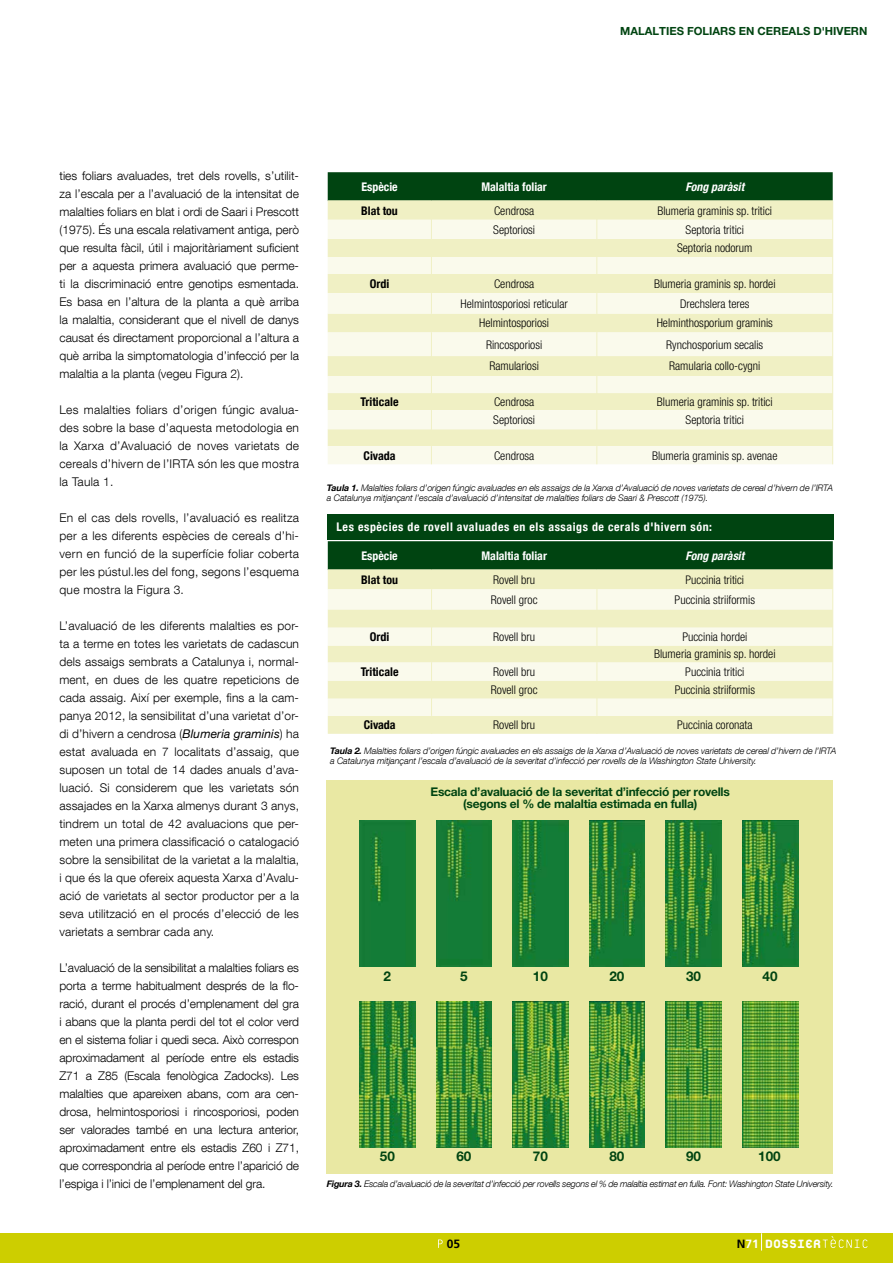
<style>
.page{position:relative;width:893px;height:1263px;background:#fff}
.page>*{position:absolute;margin:0;border:0;box-sizing:border-box;transform-origin:0 0}
.t1{font:800 18px "Platelet";color:#fff;scale:.96 1}
.t2{font:700 13.5px "Helvetica Neue LT Pro";color:#041}
.t3{font:300 12px/18px "Helvetica Neue LT Com";letter-spacing:.01em;color:#000;text-align:justify}
.t4{font:300 condensed 12px/18.6px "Helvetica Neue LT Com";color:#000;text-align:center}
.t5{font:700 12px/12px "Helvetica Neue LT Pro";letter-spacing:-.02em;color:#041;text-align:center}
.t6{font:700 condensed 12px "Helvetica Neue LT Com";color:#000}
.t7{font:700 12px "Frutiger";color:#000}
.t8{font:700 condensed 11.85px "Helvetica Neue LT Com";letter-spacing:.05em;color:#fff}
.t9{font:700 condensed 11.85px "Helvetica Neue LT Com";color:#fff}
.t10{font:300 condensed 11.85px "Helvetica Neue LT Com";color:#000}
.t11{font:italic 700 condensed 11.85px "Helvetica Neue LT Com";color:#fff}
.t12{font:700 condensed 11.85px "Helvetica Neue LT Com";color:#000}
.t13{font:700 11.25px "Helvetica Neue LT Pro";color:#041}
.t14{font:italic 300 9px/9.8px "Helvetica Neue LT Com";letter-spacing:-.01em;color:#000}
.s1{font-weight:400;font-style:italic}
.s2{font-weight:700}
.s3{font-family:"Frutiger";font-weight:700;font-size:12px;color:#000}
.s4{font-family:"Frutiger";font-weight:700;font-size:12px}
</style>
<div class="page">
<div style="left:0;top:1233px;width:893px;height:30px;background:#cdce00"></div>
<svg style="left:761px;top:1233px;width:1px;height:17px"></svg>
<svg style="left:823px;top:1236px;width:44px;height:12px"></svg>
<svg style="left:438px;top:1239px;width:5px;height:9px"></svg>
<svg style="left:328px;top:172px;width:505px;height:292px;background:#dde4c5"></svg>
<hr style="left:328px;top:200px;width:103px;height:1px;background:#f0f0c4">
<hr style="left:431px;top:200px;width:166px;height:1px;background:#f0f0c4">
<hr style="left:597px;top:200px;width:236px;height:1px;background:#f0f0c4">
<svg style="left:328px;top:541px;width:505px;height:193px;background:#d1dbb9"></svg>
<hr style="left:328px;top:569px;width:103px;height:1px;background:#f0f0c4">
<hr style="left:431px;top:569px;width:166px;height:1px;background:#f0f0c4">
<hr style="left:597px;top:569px;width:236px;height:1px;background:#f0f0c4">
<div style="left:327px;top:515px;width:506px;height:25px;background:#041"></div>
<div style="left:326px;top:780px;width:507px;height:394px;background:#e9e8a3"></div>
<div style="left:359px;top:821px;width:56px;height:145px;background:#137c37"></div>
<img style="left:436px;top:821px;width:56px;height:145px">
<img style="left:513px;top:821px;width:55px;height:145px">
<img style="left:589px;top:821px;width:56px;height:145px">
<img style="left:666px;top:821px;width:55px;height:145px">
<img style="left:742px;top:821px;width:56px;height:145px">
<img style="left:359px;top:1001px;width:56px;height:146px">
<img style="left:436px;top:1001px;width:56px;height:146px">
<img style="left:513px;top:1001px;width:55px;height:146px">
<img style="left:589px;top:1001px;width:56px;height:146px">
<img style="left:666px;top:1001px;width:55px;height:146px">
<img style="left:742px;top:1001px;width:56px;height:146px">
<p class="t13" style="left:620px;top:24px;width:249px">MALALTIES FOLIARS EN CEREALS D'HIVERN</p>
<p class="t3" style="left:60px;top:166px;width:241px">ties foliars avaluades, tret dels rovells, s’utilit&shy;za l’escala per a l’avaluació de la intensitat de malalties foliars en blat i ordi de Saari i Prescott (1975). És una escala relativament antiga, però que resulta fàcil, útil i majoritàriament suficient per a aquesta primera avaluació que perme&shy;ti la discriminació entre genotips esmentada.<br>Es basa en l’altura de la planta a què arriba la malaltia, considerant que el nivell de danys causat és directament proporcional a l’altura a què arriba la simptomatologia d’infecció per la malaltia a la planta (vegeu Figura 2).</p>
<p class="t3" style="left:60px;top:400px;width:241px">Les malalties foliars d’origen fúngic avalua&shy;des sobre la base d’aquesta metodologia en la Xarxa d’Avaluació de noves varietats de cereals d’hivern de l’IRTA són les que mostra la Taula 1.</p>
<p class="t3" style="left:60px;top:508px;width:241px">En el cas dels rovells, l’avaluació es realitza per a les diferents espècies de cereals d’hi&shy;vern en funció de la superfície foliar coberta per les pústul.les del fong, segons l’esquema que mostra la Figura 3.</p>
<p class="t3" style="left:60px;top:616px;width:241px">L’avaluació de les diferents malalties es por&shy;ta a terme en totes les varietats de cadascun dels assaigs sembrats a Catalunya i, normal&shy;ment, en dues de les quatre repeticions de cada assaig. Així per exemple, fins a la cam&shy;panya 2012, la sensibilitat d’una varietat d’or&shy;di d’hivern a cendrosa (<span class="s1">Blumeria graminis</span>) ha estat avaluada en 7 localitats d’assaig, que suposen un total de 14 dades anuals d’ava&shy;luació. Si considerem que les varietats són assajades en la Xarxa almenys durant 3 anys, tindrem un total de 42 avaluacions que per&shy;meten una primera classificació o catalogació sobre la sensibilitat de la varietat a la malaltia, i que és la que ofereix aquesta Xarxa d’Avalu&shy;ació de varietats al sector productor per a la seva utilització en el procés d’elecció de les varietats a sembrar cada any.</p>
<p class="t3" style="left:60px;top:958px;width:241px">L’avaluació de la sensibilitat a malalties foliars es porta a terme habitualment després de la flo&shy;ració, durant el procés d’emplenament del gra i abans que la planta perdi del tot el color verd en el sistema foliar i quedi seca. Això correspon aproximadament al període entre els estadis Z71 a Z85 (Escala fenològica Zadocks). Les malalties que apareixen abans, com ara cen&shy;drosa, helmintosporiosi i rincosporiosi, poden ser valorades també en una lectura anterior, aproximadament entre els estadis Z60 i Z71, que correspondria al període entre l’aparició de l’espiga i l’inici de l’emplenament del gra.</p>
<p class="t9" style="left:361px;top:179px;width:38px">Espècie</p>
<p class="t9" style="left:481px;top:179px;width:67px">Malaltia foliar</p>
<p class="t11" style="left:685px;top:179px;width:60px">Fong paràsit</p>
<p class="t12" style="left:361px;top:203px;width:38px">Blat tou</p>
<p class="t4" style="left:494px;top:201px;width:42px">Cendrosa</p>
<p class="t10" style="left:657px;top:204px;width:116px">Blumeria graminis sp. tritici</p>
<p class="t4" style="left:493px;top:220px;width:43px">Septoriosi</p>
<p class="t4" style="left:677px;top:220px;width:77px">Septoria tritici<br>Septoria nodorum</p>
<p class="t6" style="left:370px;top:276px;width:21px">Ordi</p>
<p class="t4" style="left:494px;top:274px;width:42px">Cendrosa</p>
<p class="t4" style="left:654px;top:274px;width:123px">Blumeria graminis sp. hordei</p>
<p class="t4" style="left:460px;top:294px;width:109px">Helmintosporiosi reticular</p>
<p class="t4" style="left:680px;top:294px;width:71px">Drechslera teres</p>
<p class="t4" style="left:479px;top:314px;width:71px">Helmintosporiosi</p>
<p class="t4" style="left:657px;top:314px;width:118px">Helminthosporium graminis</p>
<p class="t4" style="left:486px;top:335px;width:58px">Rincosporiosi</p>
<p class="t4" style="left:666px;top:335px;width:99px">Rynchosporium secalis</p>
<p class="t4" style="left:489px;top:357px;width:51px">Ramulariosi</p>
<p class="t4" style="left:669px;top:357px;width:93px">Ramularia collo-cygni</p>
<p class="t6" style="left:361px;top:394px;width:39px">Triticale</p>
<p class="t4" style="left:494px;top:392px;width:42px">Cendrosa</p>
<p class="t4" style="left:657px;top:392px;width:117px">Blumeria graminis sp. tritici</p>
<p class="t4" style="left:493px;top:410px;width:43px">Septoriosi</p>
<p class="t4" style="left:686px;top:410px;width:60px">Septoria tritici</p>
<p class="t6" style="left:364px;top:448px;width:34px">Civada</p>
<p class="t4" style="left:494px;top:446px;width:42px">Cendrosa</p>
<p class="t4" style="left:652px;top:446px;width:127px">Blumeria graminis sp. avenae</p>
<p class="t14" style="left:327px;top:483px;width:508px"><span class="s2">Taula 1.</span> Malalties foliars d’origen fúngic avaluades en els assaigs de la Xarxa d’Avaluació de noves varietats de cereal d’hivern de l’IRTA a Catalunya mitjançant l’escala d’avaluació d’intensitat de malalties foliars de Saari &amp; Prescott (1975).</p>
<p class="t8" style="left:337px;top:520px;width:377px">Les espècies de rovell avaluades en els assaigs de cerals d'hivern són:</p>
<p class="t9" style="left:361px;top:548px;width:38px">Espècie</p>
<p class="t9" style="left:481px;top:548px;width:67px">Malaltia foliar</p>
<p class="t11" style="left:685px;top:548px;width:60px">Fong paràsit</p>
<p class="t12" style="left:361px;top:573px;width:38px">Blat tou</p>
<p class="t4" style="left:493px;top:570px;width:43px">Rovell bru</p>
<p class="t10" style="left:685px;top:573px;width:60px">Puccinia tritici</p>
<p class="t4" style="left:491px;top:590px;width:48px">Rovell groc</p>
<p class="t4" style="left:675px;top:590px;width:82px">Puccinia striiformis</p>
<p class="t6" style="left:370px;top:629px;width:21px">Ordi</p>
<p class="t4" style="left:493px;top:627px;width:43px">Rovell bru</p>
<p class="t4" style="left:654px;top:628px;width:123px;line-height:17.4px">Puccinia hordei<br>Blumeria graminis sp. hordei</p>
<p class="t6" style="left:361px;top:664px;width:39px">Triticale</p>
<p class="t4" style="left:493px;top:662px;width:43px">Rovell bru</p>
<p class="t4" style="left:685px;top:662px;width:61px">Puccinia tritici</p>
<p class="t4" style="left:491px;top:680px;width:48px">Rovell groc</p>
<p class="t4" style="left:675px;top:680px;width:82px">Puccinia striiformis</p>
<p class="t6" style="left:364px;top:718px;width:34px">Civada</p>
<p class="t4" style="left:493px;top:715px;width:43px">Rovell bru</p>
<p class="t4" style="left:677px;top:715px;width:77px">Puccinia coronata</p>
<p class="t14" style="left:330px;top:746px;width:508px"><span class="s2">Taula 2.</span> Malalties foliars d’origen fúngic avaluades en els assaigs de la Xarxa d’Avaluació de noves varietats de cereal d’hivern de l’IRTA a Catalunya mitjançant l’escala d’avaluació de la severitat d’infecció per rovells de la Washington State University.</p>
<p class="t5" style="left:430px;top:786px;width:301px">Escala d’avaluació de la severitat d’infecció per rovells (segons el % de malaltia estimada en fulla)</p>
<p class="t2" style="left:384px;top:967px;width:9px">2</p>
<p class="t2" style="left:460px;top:967px;width:9px">5</p>
<p class="t2" style="left:533px;top:967px;width:17px">10</p>
<p class="t2" style="left:609px;top:967px;width:17px">20</p>
<p class="t2" style="left:686px;top:967px;width:17px">30</p>
<p class="t2" style="left:762px;top:967px;width:17px">40</p>
<p class="t2" style="left:380px;top:1148px;width:17px">50</p>
<p class="t2" style="left:456px;top:1148px;width:17px">60</p>
<p class="t2" style="left:533px;top:1148px;width:17px">70</p>
<p class="t2" style="left:609px;top:1148px;width:17px">80</p>
<p class="t2" style="left:686px;top:1148px;width:17px">90</p>
<p class="t2" style="left:758px;top:1148px;width:24px">100</p>
<p class="t14" style="left:327px;top:1179px;width:508px"><span class="s2">Figura 3.</span> Escala d’avaluació de la severitat d’infecció per rovells segons el % de malaltia estimat en fulla. Font: Washington State University.</p>
<p class="t7" style="left:447px;top:1236px;width:15px">05</p>
<h1 class="t1" style="left:737px;top:1235px;width:89px"><span class="s3">N</span><span class="s4">71</span> DOSSIER</h1>
</div>
